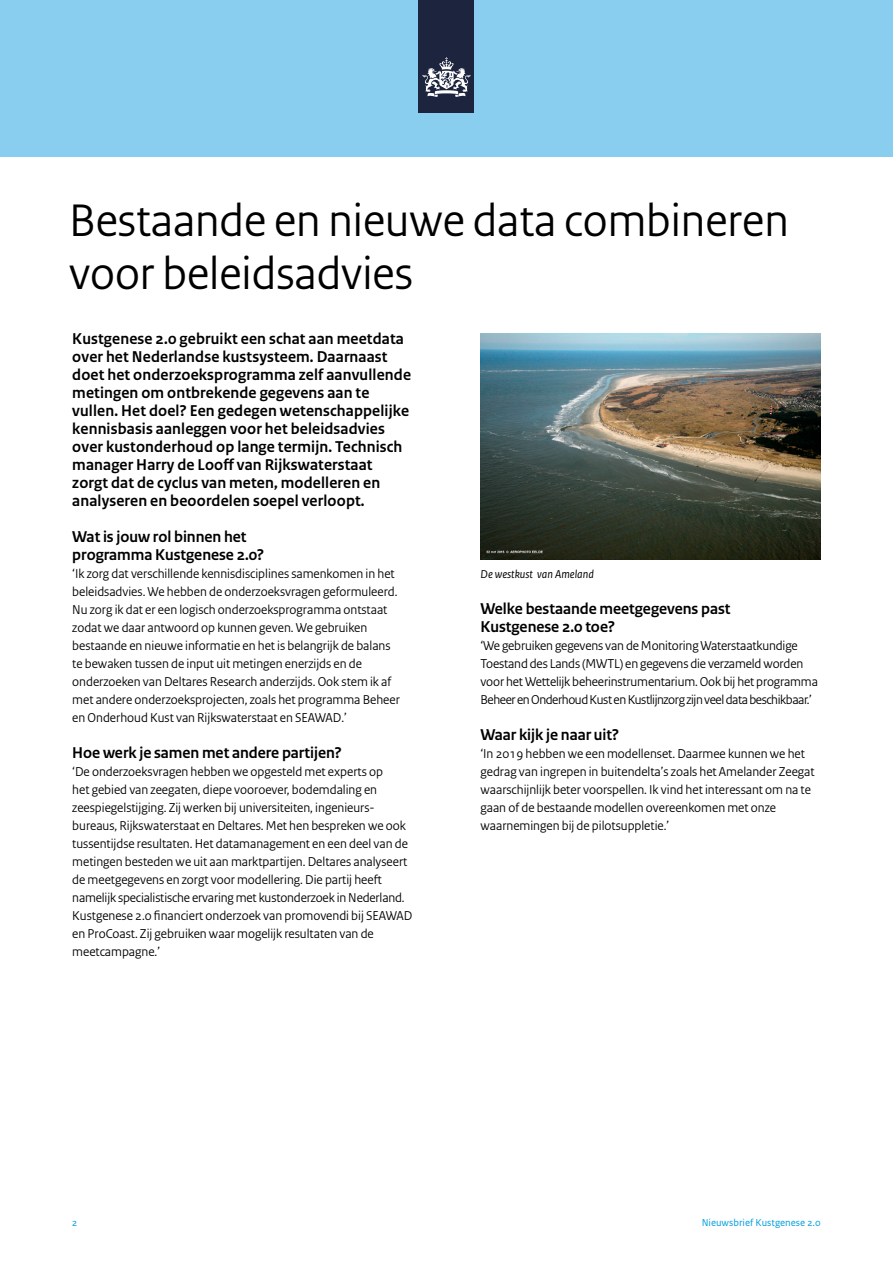
<style>
.page{position:relative;width:893px;height:1263px;background:#fff}
.page>*{position:absolute;margin:0;border:0;box-sizing:border-box;transform-origin:0 0}
.t1{font:48px/52.8px "Rijksoverheid Sans Heading";color:#000}
.t2{font:700 16.5px/18px "Rijksoverheid Sans";letter-spacing:.01em;color:#000}
.t3{font:13.5px/18px "Rijksoverheid Sans";color:#000}
.t4{font:italic 12px "Rijksoverheid Sans Text";color:#000}
.t5{font:10.5px "Rijksoverheid Sans Text";color:#009ede}
</style>
<div class="page">
<img style="left:480px;top:334px;width:341px;height:226px">
<div style="left:0;top:0;width:893px;height:156px;background:#89ceef"></div>
<div style="left:419px;top:0;width:55px;height:113px;background:#1c243e"></div>
<svg style="left:423px;top:57px;width:47px;height:40px"></svg>
<h1 class="t1" style="left:69px;top:194px;width:721px">Bestaande en nieuwe data combineren voor beleidsadvies</h1>
<p class="t2" style="left:72px;top:330px;width:340px">Kustgenese 2.0 gebruikt een schat aan meetdata over het Nederlandse kustsysteem. Daarnaast doet het onderzoeksprogramma zelf aanvullende metingen om ontbrekende gegevens aan te vullen. Het doel? Een gedegen wetenschappelijke kennisbasis aanleggen voor het beleidsadvies over kustonderhoud op lange termijn. Technisch manager Harry de Looff van Rijkswaterstaat zorgt dat de cyclus van meten, modelleren en analyseren en beoordelen soepel verloopt.</p>
<p class="t2" style="left:72px;top:528px;width:193px">Wat is jouw rol binnen het programma Kustgenese 2.0?</p>
<p class="t3" style="left:72px;top:565px;width:329px">‘Ik zorg dat verschillende kennisdisciplines samenkomen in het beleidsadvies. We hebben de onderzoeksvragen geformuleerd.<br>Nu zorg ik dat er een logisch onderzoeksprogramma ontstaat zodat we daar antwoord op kunnen geven. We gebruiken bestaande en nieuwe informatie en het is belangrijk de balans te bewaken tussen de input uit metingen enerzijds en de onderzoeken van Deltares Research anderzijds. Ook stem ik af met andere onderzoeksprojecten, zoals het programma Beheer en Onderhoud Kust van Rijkswaterstaat en SEAWAD.’</p>
<p class="t2" style="left:72px;top:744px;width:271px">Hoe werk je samen met andere partijen?</p>
<p class="t3" style="left:72px;top:763px;width:342px">‘De onderzoeksvragen hebben we opgesteld met experts op<br>het gebied van zeegaten, diepe vooroever, bodemdaling en zeespiegelstijging. Zij werken bij universiteiten, ingenieurs&shy;bureaus, Rijkswaterstaat en Deltares. Met hen bespreken we ook tussentijdse resultaten. Het datamanagement en een deel van de metingen besteden we uit aan marktpartijen. Deltares analyseert de meetgegevens en zorgt voor modellering. Die partij heeft namelijk specialistische ervaring met kustonderzoek in Nederland.<br>Kustgenese 2.0 financiert onderzoek van promovendi bij SEAWAD en ProCoast. Zij gebruiken waar mogelijk resultaten van de meetcampagne.’</p>
<p class="t4" style="left:480px;top:567px;width:115px">De westkust van Ameland</p>
<p class="t2" style="left:480px;top:600px;width:251px">Welke bestaande meetgegevens past<br>Kustgenese 2.0 toe?</p>
<p class="t3" style="left:480px;top:637px;width:339px">‘We gebruiken gegevens van de Monitoring Waterstaatkundige Toestand des Lands (MWTL) en gegevens die verzameld worden voor het Wettelijk beheerinstrumentarium. Ook bij het programma Beheer en Onderhoud Kust en Kustlijnzorg zijn veel data beschikbaar.’</p>
<p class="t2" style="left:480px;top:726px;width:140px">Waar kijk je naar uit?</p>
<p class="t3" style="left:480px;top:745px;width:336px">‘In 2019 hebben we een modellenset. Daarmee kunnen we het gedrag van ingrepen in buitendelta’s zoals het Amelander Zeegat waarschijnlijk beter voorspellen. Ik vind het interessant om na te gaan of de bestaande modellen overeenkomen met onze waarnemingen bij de pilotsuppletie.’</p>
<p class="t5" style="left:72px;top:1216px;width:7px">2</p>
<p class="t5" style="left:702px;top:1216px;width:121px">Nieuwsbrief Kustgenese 2.0</p>
</div>
